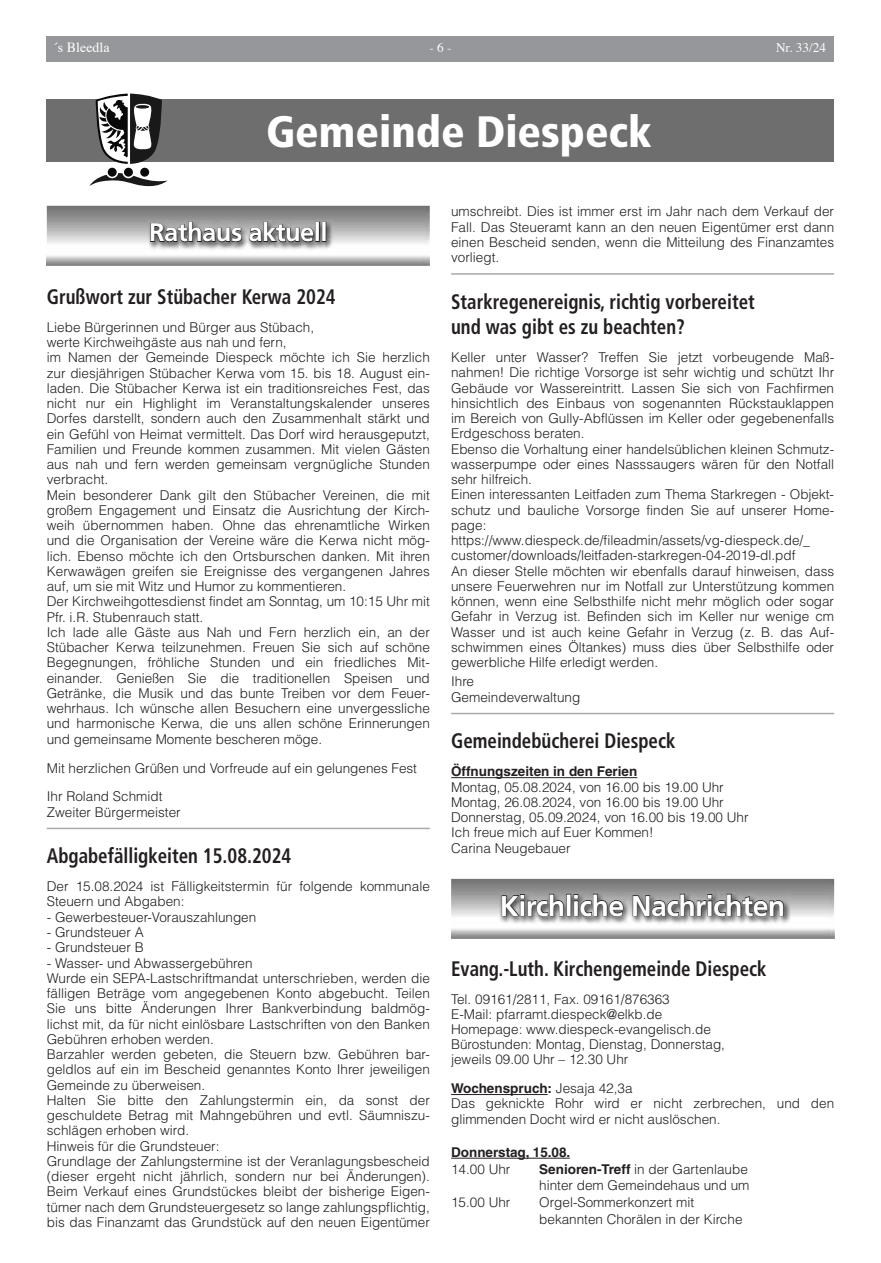
<style>
.page{position:relative;width:881px;height:1263px;background:#fff}
.page>*{position:absolute;margin:0;border:0;box-sizing:border-box;transform-origin:0 0}
.t1{font:900 condensed 43.95px "Frutiger LT";color:#fff}
.t2{font:700 28.5px "Frutiger LT";letter-spacing:-.02em;color:#fff}
.t3{font:25.5px "Frutiger LT Bold 2";letter-spacing:-.02em;color:#fff}
.t4{font:700 condensed 21px/25.5px "Frutiger LT";color:#231f20;scale:.9 1}
.t5{font:13.95px "Times";color:#fff}
.t6{font:300 13.5px/15.3px "Helvetica LT";color:#231f20}
.t7{font:700 13.5px "Helvetica LT";color:#231f20}
.t8{font:13.2px "Times";color:#fff}
.s1{font-weight:700}
</style>
<div class="page">
<div style="left:47px;top:36px;width:786px;height:26px;background:#95979a"></div>
<hr style="left:451px;top:273px;width:382px;height:2px;background:#a8a9ad">
<hr style="left:451px;top:713px;width:382px;height:1px;background:#a8a9ad">
<hr style="left:451px;top:777px;width:186px;height:1px;background:#231f20">
<hr style="left:451px;top:1094px;width:96px;height:1px;background:#231f20">
<img style="left:499px;top:893px;width:291px;height:31px">
<svg style="left:501px;top:893px;width:122px;height:24px;background:#727171"></svg>
<svg style="left:632px;top:893px;width:151px;height:24px;background:#747373"></svg>
<hr style="left:451px;top:1158px;width:118px;height:1px;background:#231f20">
<hr style="left:47px;top:828px;width:382px;height:1px;background:#a8a9ad">
<div style="left:47px;top:99px;width:786px;height:63px;background:#6e6e6e"></div>
<div style="left:124px;top:168px;width:9px;height:9px;background:#090909;border-radius:50%"></div>
<div style="left:108px;top:168px;width:9px;height:9px;background:#090909;border-radius:50%"></div>
<div style="left:140px;top:168px;width:9px;height:9px;background:#090909;border-radius:50%"></div>
<svg style="left:89px;top:173px;width:78px;height:13px"></svg>
<svg style="left:96px;top:94px;width:66px;height:70px"></svg>
<img style="left:148px;top:221px;width:185px;height:29px">
<svg style="left:150px;top:222px;width:92px;height:20px;background:#6e6d6d"></svg>
<svg style="left:248px;top:222px;width:78px;height:20px;background:#6f6e6e"></svg>
<p class="t5" style="left:53px;top:34px;width:58px">´s Bleedla</p>
<p class="t8" style="left:429px;top:35px;width:24px">- 6 -</p>
<p class="t8" style="left:775px;top:35px;width:52px">Nr. 33/24</p>
<h1 class="t1" style="left:266px;top:106px;width:387px">Gemeinde Diespeck</h1>
<h3 class="t3" style="left:149px;top:218px;width:180px">Rathaus aktuell</h3>
<h3 class="t4" style="left:47px;top:284px;width:322px">Grußwort zur Stübacher Kerwa 2024</h3>
<p class="t6" style="left:47px;top:319px;width:384px">Liebe Bürgerinnen und Bürger aus Stübach,<br>werte Kirchweihgäste aus nah und fern,<br>im Namen der Gemeinde Diespeck möchte ich Sie herzlich zur diesjährigen Stübacher Kerwa vom 15. bis 18. August ein&shy;laden. Die Stübacher Kerwa ist ein traditionsreiches Fest, das nicht nur ein Highlight im Veranstaltungskalender unseres Dorfes darstellt, sondern auch den Zusammenhalt stärkt und ein Gefühl von Heimat vermittelt. Das Dorf wird herausgeputzt, Familien und Freunde kommen zusammen. Mit vielen Gästen aus nah und fern werden gemeinsam vergnügliche Stunden verbracht.<br>Mein besonderer Dank gilt den Stübacher Vereinen, die mit großem Engagement und Einsatz die Ausrichtung der Kirch&shy;weih übernommen haben. Ohne das ehrenamtliche Wirken und die Organisation der Vereine wäre die Kerwa nicht mög&shy;lich. Ebenso möchte ich den Ortsburschen danken. Mit ihren Kerwawägen greifen sie Ereignisse des vergangenen Jahres auf, um sie mit Witz und Humor zu kommentieren.<br>Der Kirchweihgottesdienst findet am Sonntag, um 10:15 Uhr mit Pfr. i.R. Stubenrauch statt.<br>Ich lade alle Gäste aus Nah und Fern herzlich ein, an der Stübacher Kerwa teilzunehmen. Freuen Sie sich auf schöne Begegnungen, fröhliche Stunden und ein friedliches Mit&shy;einander. Genießen Sie die traditionellen Speisen und Getränke, die Musik und das bunte Treiben vor dem Feuer&shy;wehrhaus. Ich wünsche allen Besuchern eine unvergessliche und harmonische Kerwa, die uns allen schöne Erinnerungen und gemeinsame Momente bescheren möge.</p>
<p class="t6" style="left:47px;top:753px;width:371px;line-height:28.8px">Mit herzlichen Grüßen und Vorfreude auf ein gelungenes Fest<br>Ihr Roland Schmidt</p>
<p class="t6" style="left:47px;top:804px;width:135px">Zweiter Bürgermeister</p>
<h3 class="t4" style="left:47px;top:843px;width:273px">Abgabefälligkeiten 15.08.2024</h3>
<p class="t6" style="left:47px;top:879px;width:384px">Der 15.08.2024 ist Fälligkeitstermin für folgende kommunale<br>Steuern und Abgaben:</p>
<p class="t6" style="left:47px;top:909px;width:211px">- Gewerbesteuer-Vorauszahlungen</p>
<p class="t6" style="left:47px;top:924px;width:98px">- Grundsteuer A</p>
<p class="t6" style="left:47px;top:940px;width:98px">- Grundsteuer B</p>
<p class="t6" style="left:47px;top:955px;width:384px">- Wasser- und Abwassergebühren<br>Wurde ein SEPA-Lastschriftmandat unterschrieben, werden die fälligen Beträge vom angegebenen Konto abgebucht. Teilen Sie uns bitte Änderungen Ihrer Bankverbindung baldmög&shy;lichst mit, da für nicht einlösbare Lastschriften von den Banken Gebühren erhoben werden.<br>Barzahler werden gebeten, die Steuern bzw. Gebühren bar&shy;geldlos auf ein im Bescheid genanntes Konto Ihrer jeweiligen Gemeinde zu überweisen.<br>Halten Sie bitte den Zahlungstermin ein, da sonst der geschuldete Betrag mit Mahngebühren und evtl. Säumniszu&shy;schlägen erhoben wird.<br>Hinweis für die Grundsteuer:<br>Grundlage der Zahlungstermine ist der Veranlagungsbescheid (dieser ergeht nicht jährlich, sondern nur bei Änderungen).<br>Beim Verkauf eines Grundstückes bleibt der bisherige Eigen&shy;tümer nach dem Grundsteuergesetz so lange zahlungspflichtig, bis das Finanzamt das Grundstück auf den neuen Eigentümer</p>
<p class="t6" style="left:451px;top:204px;width:384px;text-align:justify">umschreibt. Dies ist immer erst im Jahr nach dem Verkauf der Fall. Das Steueramt kann an den neuen Eigentümer erst dann einen Bescheid senden, wenn die Mitteilung des Finanzamtes vorliegt.</p>
<h3 class="t4" style="left:451px;top:289px;width:339px">Starkregenereignis, richtig vorbereitet und was gibt es zu beachten?</h3>
<p class="t6" style="left:451px;top:350px;width:384px">Keller unter Wasser? Treffen Sie jetzt vorbeugende Maß&shy;nahmen! Die richtige Vorsorge ist sehr wichtig und schützt Ihr Gebäude vor Wassereintritt. Lassen Sie sich von Fachfirmen hinsichtlich des Einbaus von sogenannten Rückstauklappen im Bereich von Gully-Abflüssen im Keller oder gegebenenfalls Erdgeschoss beraten.<br>Ebenso die Vorhaltung einer handelsüblichen kleinen Schmutz&shy;wasserpumpe oder eines Nasssaugers wären für den Notfall sehr hilfreich.<br>Einen interessanten Leitfaden zum Thema Starkregen - Objekt&shy;schutz und bauliche Vorsorge finden Sie auf unserer Home&shy;page: https://www.diespeck.de/fileadmin/assets/vg-diespeck.de/_ customer/downloads/leitfaden-starkregen-04-2019-dl.pdf<br>An dieser Stelle möchten wir ebenfalls darauf hinweisen, dass unsere Feuerwehren nur im Notfall zur Unterstützung kommen können, wenn eine Selbsthilfe nicht mehr möglich oder sogar Gefahr in Verzug ist. Befinden sich im Keller nur wenige cm Wasser und ist auch keine Gefahr in Verzug (z. B. das Auf&shy;schwimmen eines Öltankes) muss dies über Selbsthilfe oder gewerbliche Hilfe erledigt werden.</p>
<p class="t6" style="left:451px;top:674px;width:131px">Ihre<br>Gemeindeverwaltung</p>
<h3 class="t4" style="left:451px;top:728px;width:251px">Gemeindebücherei Diespeck</h3>
<p class="t7" style="left:451px;top:763px;width:188px">Öffnungszeiten in den Ferien</p>
<p class="t6" style="left:451px;top:779px;width:299px">Montag, 05.08.2024, von 16.00 bis 19.00 Uhr Montag, 26.08.2024, von 16.00 bis 19.00 Uhr Donnerstag, 05.09.2024, von 16.00 bis 19.00 Uhr Ich freue mich auf Euer Kommen!<br>Carina Neugebauer</p>
<h2 class="t2" style="left:499px;top:889px;width:287px">Kirchliche Nachrichten</h2>
<h3 class="t4" style="left:451px;top:955px;width:352px">Evang.-Luth. Kirchengemeinde Diespeck</h3>
<p class="t6" style="left:451px;top:991px;width:275px">Tel. 09161/2811, Fax. 09161/876363<br>E-Mail: pfarramt.diespeck@elkb.de Homepage: www.diespeck-evangelisch.de Bürostunden: Montag, Dienstag, Donnerstag, jeweils 09.00 Uhr – 12.30 Uhr</p>
<p class="t6" style="left:451px;top:1081px;width:384px"><span class="s1">Wochenspruch:</span> Jesaja 42,3a<br>Das geknickte Rohr wird er nicht zerbrechen, und den glimmenden Docht wird er nicht auslöschen.</p>
<p class="t7" style="left:451px;top:1144px;width:121px">Donnerstag, 15.08.</p>
<p class="t6" style="left:451px;top:1161px;width:61px">14.00 Uhr</p>
<p class="t6" style="left:539px;top:1160px;width:212px;line-height:16.8px"><span class="s1">Senioren-Treff</span> in der Gartenlaube hinter dem Gemeindehaus und um</p>
<p class="t6" style="left:451px;top:1194px;width:61px">15.00 Uhr</p>
<p class="t6" style="left:539px;top:1194px;width:205px;line-height:16.8px">Orgel-Sommerkonzert mit bekannten Chorälen in der Kirche</p>
</div>
